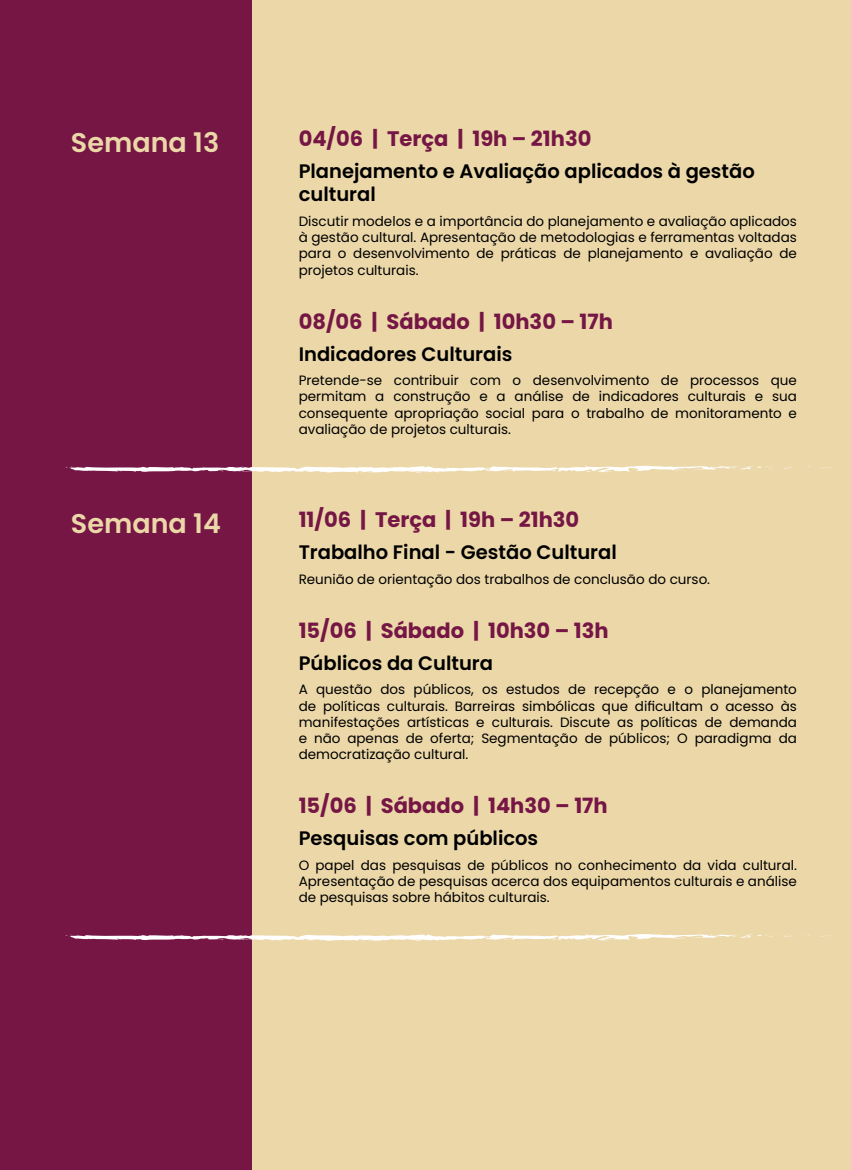
<style>
.page{position:relative;width:851px;height:1170px;background:#fff}
.page>*{position:absolute;margin:0;border:0;box-sizing:border-box;transform-origin:0 0}
.t1{font:600 27px "Poppins";color:#ebd7a8}
.t2{font:700 21px "Poppins";color:#751645}
.t3{font:600 19.5px/23.4px "Poppins";color:#000}
.t4{font:13.5px/16.2px "Poppins";color:#000;text-align:justify}
</style>
<div class="page">
<div style="left:251px;top:0;width:599px;height:1169px;background:#ebd7a8"></div>
<div style="left:0;top:0;width:251px;height:1169px;background:#751645"></div>
<svg style="left:820px;top:467px;width:11px;height:2px"></svg>
<svg style="left:65px;top:465px;width:727px;height:8px"></svg>
<svg style="left:65px;top:933px;width:727px;height:8px"></svg>
<h1 class="t1" style="left:71px;top:127px;width:150px">Semana 13</h1>
<h1 class="t1" style="left:71px;top:508px;width:151px">Semana 14</h1>
<h2 class="t2" style="left:298px;top:126px;width:294px">04/06 | Terça | 19h – 21h30</h2>
<h3 class="t3" style="left:298px;top:159px;width:457px">Planejamento e Avaliação aplicados à gestão cultural</h3>
<p class="t4" style="left:298px;top:213px;width:499px">Discutir modelos e a importância do planejamento e avaliação aplicados à gestão cultural. Apresentação de metodologias e ferramentas voltadas para o desenvolvimento de práticas de planejamento e avaliação de projetos culturais.</p>
<h2 class="t2" style="left:298px;top:309px;width:315px">08/06 | Sábado | 10h30 – 17h</h2>
<h3 class="t3" style="left:298px;top:342px;width:215px">Indicadores Culturais</h3>
<p class="t4" style="left:298px;top:372px;width:499px">Pretende-se contribuir com o desenvolvimento de processos que permitam a construção e a análise de indicadores culturais e sua consequente apropriação social para o trabalho de monitoramento e avaliação de projetos culturais.</p>
<h2 class="t2" style="left:298px;top:507px;width:282px">11/06 | Terça | 19h – 21h30</h2>
<h3 class="t3" style="left:298px;top:540px;width:319px">Trabalho Final - Gestão Cultural</h3>
<p class="t4" style="left:298px;top:571px;width:413px">Reunião de orientação dos trabalhos de conclusão do curso.</p>
<h2 class="t2" style="left:298px;top:618px;width:311px">15/06 | Sábado | 10h30 – 13h</h2>
<h3 class="t3" style="left:298px;top:651px;width:196px">Públicos da Cultura</h3>
<p class="t4" style="left:298px;top:681px;width:499px">A questão dos públicos, os estudos de recepção e o planejamento de políticas culturais. Barreiras simbólicas que dificultam o acesso às manifestações artísticas e culturais. Discute as políticas de demanda e não apenas de oferta; Segmentação de públicos; O paradigma da democratização cultural.</p>
<h2 class="t2" style="left:298px;top:793px;width:310px">15/06 | Sábado | 14h30 – 17h</h2>
<h3 class="t3" style="left:298px;top:826px;width:241px">Pesquisas com públicos</h3>
<p class="t4" style="left:298px;top:856px;width:499px">O papel das pesquisas de públicos no conhecimento da vida cultural.<br>Apresentação de pesquisas acerca dos equipamentos culturais e análise de pesquisas sobre hábitos culturais.</p>
</div>
